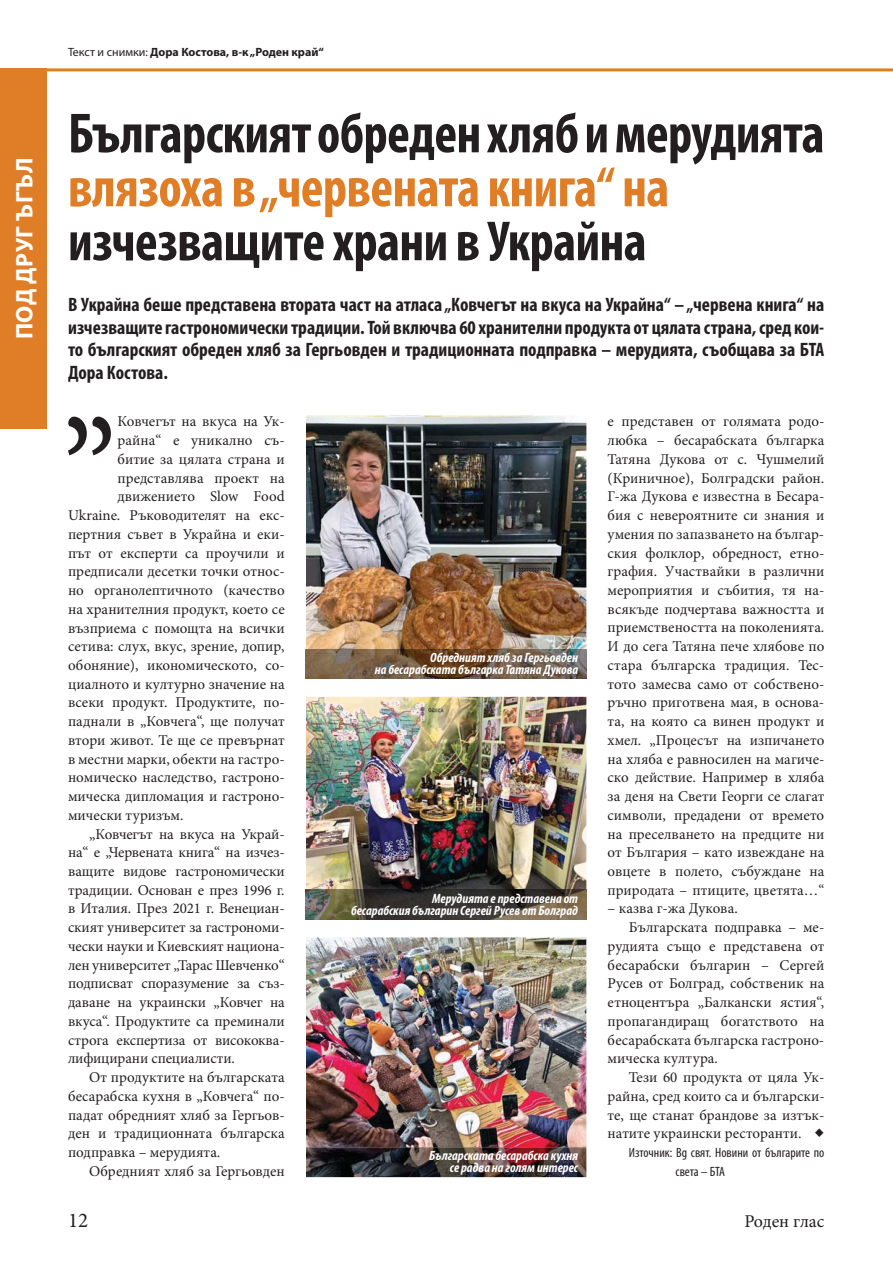
<style>
.page{position:relative;width:893px;height:1263px;background:#fff}
.page>*{position:absolute;margin:0;border:0;box-sizing:border-box;transform-origin:0 0}
.t1{font:162.9px "Minion Pro";color:#231f20;scale:.8 1}
.t2{font:700 condensed 57px "Myriad Pro";letter-spacing:-.01em;color:#231f20;scale:.95 1}
.t3{font:700 condensed 57px "Myriad Pro";letter-spacing:-.01em;color:#e07e27;scale:.95 1}
.t4{font:700 24px "Myriad Pro";letter-spacing:.02em;color:#fff}
.t5{font:21px "Minion Pro";color:#231f20}
.t6{font:700 condensed 19.5px/22.5px "Myriad Pro";color:#231f20;text-align:justify}
.t7{font:18px "Minion Pro";letter-spacing:-.005em;color:#231f20}
.t8{font:15px/18.8px "Minion Pro";color:#231f20;text-align:justify}
.t9{font:italic 700 condensed 13.5px/12px "Myriad Pro";color:#fff;text-align:right}
.t10{font:condensed 13.5px/18.8px "Myriad Pro";color:#231f20}
.t11{font:700 12px "Myriad Pro";color:#231f20}
.s1{font-weight:400}
.s2{font-size:21px}
</style>
<div class="page">
<div style="left:0;top:68px;width:47px;height:361px;background:#e07e27"></div>
<hr style="left:0;top:68px;width:892px;height:3px;background:#e07e27">
<img style="left:306px;top:416px;width:280px;height:233px">
<img style="left:306px;top:697px;width:280px;height:193px">
<img style="left:306px;top:937px;width:280px;height:210px">
<img style="left:306px;top:649px;width:280px;height:30px">
<img style="left:306px;top:890px;width:280px;height:30px">
<img style="left:306px;top:1147px;width:280px;height:30px">
<h3 class="t4" style="left:10px;top:339px;width:183px;rotate:-90deg">ПОД ДРУГ ЪГЪЛ</h3>
<p class="t11" style="left:68px;top:44px;width:257px"><span class="s1">Текст и снимки:</span> Дора Костова, в-к „Роден край“</p>
<h2 class="t2" style="left:68px;top:99px;width:798px">Българският обреден хляб и мерудията</h2>
<h2 class="t3" style="left:68px;top:153px;width:634px">влязоха в „червената книга“ на</h2>
<h2 class="t2" style="left:68px;top:207px;width:610px">изчезващите храни в Украйна</h2>
<p class="t6" style="left:68px;top:294px;width:758px">В Украйна беше представена втората част на атласа „Ковчегът на вкуса на Украйна“ – „червена книга“ на изчезващите гастрономически традиции. Той включва 60 хранителни продукта от цялата страна, сред кои&shy;то българският обреден хляб за Гергьовден и традиционната подправка – мерудията, съобщава за БТА Дора Костова.</p>
<h1 class="t1" style="left:62px;top:285px;width:71px">„</h1>
<p class="t8" style="left:118px;top:412px;width:169px">Ковчегът на вкуса на Ук-</p>
<p class="t8" style="left:608px;top:412px;width:218px">е представен от голямата родо&shy;любка – бесарабската българка Татяна Дукова от с. Чушмелий (Криничное), Болградски район.<br>Г-жа Дукова е известна в Бесара&shy;бия с невероятните си знания и умения по запазването на българ&shy;ския фолклор, обредност, етно&shy;графия. Участвайки в различни мероприятия и събития, тя на&shy;всякъде подчертава важността и приемствеността на поколенията.<br>И до сега Татяна пече хлябове по стара българска традиция. Тес&shy;тото замесва само от собствено&shy;ръчно приготвена мая, в основа&shy;та, на която са винен продукт и хмел. „Процесът на изпичането на хляба е равносилен на магиче&shy;ско действие. Например в хляба за деня на Свети Георги се слагат символи, предадени от времето на преселването на предците ни от България – като извеждане на овцете в полето, събуждане на природата – птиците, цветята…“</p>
<p class="t8" style="left:608px;top:899px;width:132px">– казва г-жа Дукова.</p>
<p class="t8" style="left:629px;top:918px;width:197px">Българската подправка – ме-</p>
<p class="t8" style="left:608px;top:936px;width:218px">рудията също е представена от</p>
<p class="t8" style="left:608px;top:955px;width:218px">бесарабски българин – Сергей</p>
<p class="t8" style="left:608px;top:974px;width:218px">Русев от Болград, собственик на</p>
<p class="t8" style="left:608px;top:993px;width:218px">етноцентъра „Балкански ястия“,</p>
<p class="t8" style="left:608px;top:1011px;width:218px">пропагандиращ богатството на</p>
<p class="t8" style="left:608px;top:1030px;width:218px">бесарабската българска гастроно-</p>
<p class="t8" style="left:608px;top:1049px;width:112px">мическа култура.</p>
<p class="t8" style="left:629px;top:1068px;width:197px">Тези 60 продукта от цяла Ук-</p>
<p class="t8" style="left:608px;top:1086px;width:218px">райна, сред които са и български-</p>
<p class="t8" style="left:608px;top:1105px;width:218px">те, ще станат брандове за изтък-</p>
<p class="t8" style="left:608px;top:1124px;width:218px">натите украински ресторанти. <span class="s2">◆</span></p>
<p class="t10" style="left:676px;top:1143px;width:150px;text-indent:-47px">Източник: Bg свят. Новини от българите по света – БТА</p>
<p class="t8" style="left:118px;top:431px;width:169px">райна“ е уникално съ-</p>
<p class="t8" style="left:118px;top:449px;width:169px">битие за цялата страна и</p>
<p class="t8" style="left:118px;top:468px;width:169px">представлява проект на</p>
<p class="t8" style="left:118px;top:487px;width:169px">движението Slow Food</p>
<p class="t8" style="left:68px;top:506px;width:218px">Ukraine. Ръководителят на екс-</p>
<p class="t8" style="left:68px;top:524px;width:218px">пертния съвет в Украйна и еки-</p>
<p class="t8" style="left:68px;top:543px;width:218px">път от експерти са проучили и</p>
<p class="t8" style="left:68px;top:562px;width:218px">предписали десетки точки относ-</p>
<p class="t8" style="left:68px;top:580px;width:218px">но органолептичното (качество</p>
<p class="t8" style="left:68px;top:599px;width:218px">на хранителния продукт, което се</p>
<p class="t8" style="left:68px;top:618px;width:218px">възприема с помощта на всички</p>
<p class="t8" style="left:68px;top:637px;width:218px">сетива: слух, вкус, зрение, допир,</p>
<p class="t8" style="left:68px;top:655px;width:218px">обоняние), икономическото, со-</p>
<p class="t8" style="left:68px;top:674px;width:218px">циалното и културно значение на</p>
<p class="t8" style="left:68px;top:693px;width:218px">всеки продукт. Продуктите, по-</p>
<p class="t8" style="left:68px;top:712px;width:218px">паднали в „Ковчега“, ще получат</p>
<p class="t8" style="left:68px;top:730px;width:218px">втори живот. Те ще се превърнат</p>
<p class="t8" style="left:68px;top:749px;width:218px">в местни марки, обекти на гастро-</p>
<p class="t8" style="left:68px;top:768px;width:218px">номическо наследство, гастроно-</p>
<p class="t8" style="left:68px;top:787px;width:218px">мическа дипломация и гастроно-</p>
<p class="t8" style="left:68px;top:805px;width:117px">мически туризъм.</p>
<p class="t8" style="left:89px;top:824px;width:197px">„Ковчегът на вкуса на Украй-</p>
<p class="t8" style="left:68px;top:843px;width:218px">на“ е „Червената книга“ на изчез-</p>
<p class="t8" style="left:68px;top:861px;width:218px">ващите видове гастрономически</p>
<p class="t8" style="left:68px;top:880px;width:218px">традиции. Основан е през 1996 г.</p>
<p class="t8" style="left:68px;top:899px;width:218px">в Италия. През 2021 г. Венециан-</p>
<p class="t8" style="left:68px;top:918px;width:218px">ският университет за гастрономи-</p>
<p class="t8" style="left:68px;top:936px;width:218px">чески науки и Киевският национа-</p>
<p class="t8" style="left:68px;top:955px;width:218px">лен университет „Тарас Шевченко“</p>
<p class="t8" style="left:68px;top:974px;width:218px">подписват споразумение за съз-</p>
<p class="t8" style="left:68px;top:993px;width:218px">даване на украински „Ковчег на</p>
<p class="t8" style="left:68px;top:1011px;width:218px">вкуса“. Продуктите са преминали</p>
<p class="t8" style="left:68px;top:1030px;width:218px">строга експертиза от висококва-</p>
<p class="t8" style="left:68px;top:1049px;width:168px">лифицирани специалисти.</p>
<p class="t8" style="left:89px;top:1068px;width:197px">От продуктите на българската</p>
<p class="t8" style="left:68px;top:1086px;width:218px">бесарабска кухня в „Ковчега“ по-</p>
<p class="t8" style="left:68px;top:1105px;width:218px">падат обредният хляб за Гергьов-</p>
<p class="t8" style="left:68px;top:1124px;width:218px">ден и традиционната българска</p>
<p class="t8" style="left:68px;top:1142px;width:154px">подправка – мерудията.</p>
<p class="t8" style="left:89px;top:1161px;width:197px">Обредният хляб за Гергьовден</p>
<p class="t9" style="left:375px;top:651px;width:205px">Обредният хляб за Гергьовден<br>на бесарабската българка Татяна Дукова</p>
<p class="t9" style="left:351px;top:892px;width:229px">Мерудията е представена от<br>бесарабския българин Сергей Русев от Болград</p>
<p class="t9" style="left:429px;top:1149px;width:150px">Българската бесарабска кухня се радва на голям интерес</p>
<h3 class="t5" style="left:68px;top:1208px;width:22px">12</h3>
<p class="t7" style="left:744px;top:1211px;width:81px">Роден глас</p>
</div>
